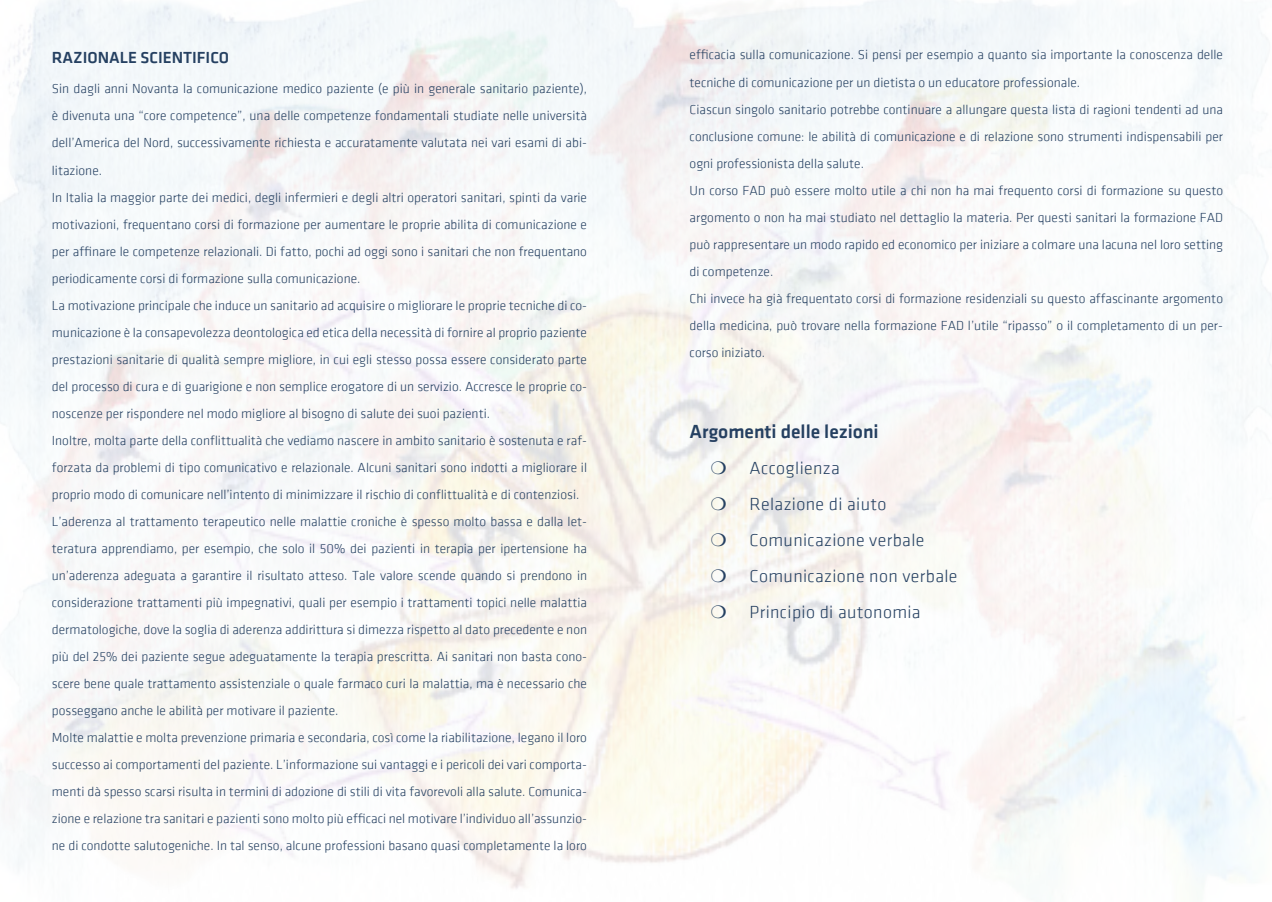
<style>
.page{position:relative;width:1272px;height:902px;background:#fff}
.page>*{position:absolute;margin:0;border:0;box-sizing:border-box;transform-origin:0 0}
.t1{font:500 19.5px "Klavika";color:#254061}
.t2{font:300 18px "Klavika";letter-spacing:.02em;color:#254061}
.t3{font:500 16.5px "Klavika";color:#254061}
.t4{font:300 13.5px/27px "Klavika";color:#254061}
</style>
<div class="page">
<svg style="left:711px;top:461px;width:15px;height:13px"></svg>
<svg style="left:711px;top:497px;width:15px;height:13px"></svg>
<svg style="left:711px;top:533px;width:15px;height:13px"></svg>
<svg style="left:711px;top:569px;width:15px;height:13px"></svg>
<svg style="left:711px;top:605px;width:15px;height:13px"></svg>
<p class="t3" style="left:52px;top:47px;width:179px">RAZIONALE SCIENTIFICO</p>
<p class="t4" style="left:52px;top:75px;width:536px">Sin dagli anni Novanta la comunicazione medico paziente (e più in generale sanitario paziente), è divenuta una “core competence”, una delle competenze fondamentali studiate nelle università dell’America del Nord, successivamente richiesta e accuratamente valutata nei vari esami di abi&shy;litazione.<br>In Italia la maggior parte dei medici, degli infermieri e degli altri operatori sanitari, spinti da varie motivazioni, frequentano corsi di formazione per aumentare le proprie abilita di comunicazione e per affinare le competenze relazionali. Di fatto, pochi ad oggi sono i sanitari che non frequentano periodicamente corsi di formazione sulla comunicazione.<br>La motivazione principale che induce un sanitario ad acquisire o migliorare le proprie tecniche di co&shy;municazione è la consapevolezza deontologica ed etica della necessità di fornire al proprio paziente prestazioni sanitarie di qualità sempre migliore, in cui egli stesso possa essere considerato parte del processo di cura e di guarigione e non semplice erogatore di un servizio. Accresce le proprie co&shy;noscenze per rispondere nel modo migliore al bisogno di salute dei suoi pazienti.<br>Inoltre, molta parte della conflittualità che vediamo nascere in ambito sanitario è sostenuta e raf&shy;forzata da problemi di tipo comunicativo e relazionale. Alcuni sanitari sono indotti a migliorare il proprio modo di comunicare nell’intento di minimizzare il rischio di conflittualità e di contenziosi.<br>L’aderenza al trattamento terapeutico nelle malattie croniche è spesso molto bassa e dalla let&shy;teratura apprendiamo, per esempio, che solo il 50% dei pazienti in terapia per ipertensione ha un’aderenza adeguata a garantire il risultato atteso. Tale valore scende quando si prendono in considerazione trattamenti più impegnativi, quali per esempio i trattamenti topici nelle malattia dermatologiche, dove la soglia di aderenza addirittura si dimezza rispetto al dato precedente e non più del 25% dei paziente segue adeguatamente la terapia prescritta. Ai sanitari non basta cono&shy;scere bene quale trattamento assistenziale o quale farmaco curi la malattia, ma è necessario che posseggano anche le abilità per motivare il paziente.<br>Molte malattie e molta prevenzione primaria e secondaria, così come la riabilitazione, legano il loro successo ai comportamenti del paziente. L’informazione sui vantaggi e i pericoli dei vari comporta&shy;menti dà spesso scarsi risulta in termini di adozione di stili di vita favorevoli alla salute. Comunica&shy;zione e relazione tra sanitari e pazienti sono molto più efficaci nel motivare l’individuo all’assunzio&shy;ne di condotte salutogeniche. In tal senso, alcune professioni basano quasi completamente la loro</p>
<p class="t4" style="left:689px;top:41px;width:535px">efficacia sulla comunicazione. Si pensi per esempio a quanto sia importante la conoscenza delle tecniche di comunicazione per un dietista o un educatore professionale.<br>Ciascun singolo sanitario potrebbe continuare a allungare questa lista di ragioni tendenti ad una conclusione comune: le abilità di comunicazione e di relazione sono strumenti indispensabili per ogni professionista della salute.<br>Un corso FAD può essere molto utile a chi non ha mai frequento corsi di formazione su questo argomento o non ha mai studiato nel dettaglio la materia. Per questi sanitari la formazione FAD può rappresentare un modo rapido ed economico per iniziare a colmare una lacuna nel loro setting di competenze.<br>Chi invece ha già frequentato corsi di formazione residenziali su questo affascinante argomento della medicina, può trovare nella formazione FAD l’utile “ripasso” o il completamento di un per&shy;corso iniziato.</p>
<h1 class="t1" style="left:689px;top:418px;width:191px">Argomenti delle lezioni</h1>
<h2 class="t2" style="left:749px;top:457px;width:92px">Accoglienza</h2>
<h2 class="t2" style="left:749px;top:493px;width:138px">Relazione di aiuto</h2>
<h2 class="t2" style="left:749px;top:529px;width:176px">Comunicazione verbale</h2>
<h2 class="t2" style="left:749px;top:565px;width:209px">Comunicazione non verbale</h2>
<h2 class="t2" style="left:749px;top:601px;width:172px">Principio di autonomia</h2>
</div>
